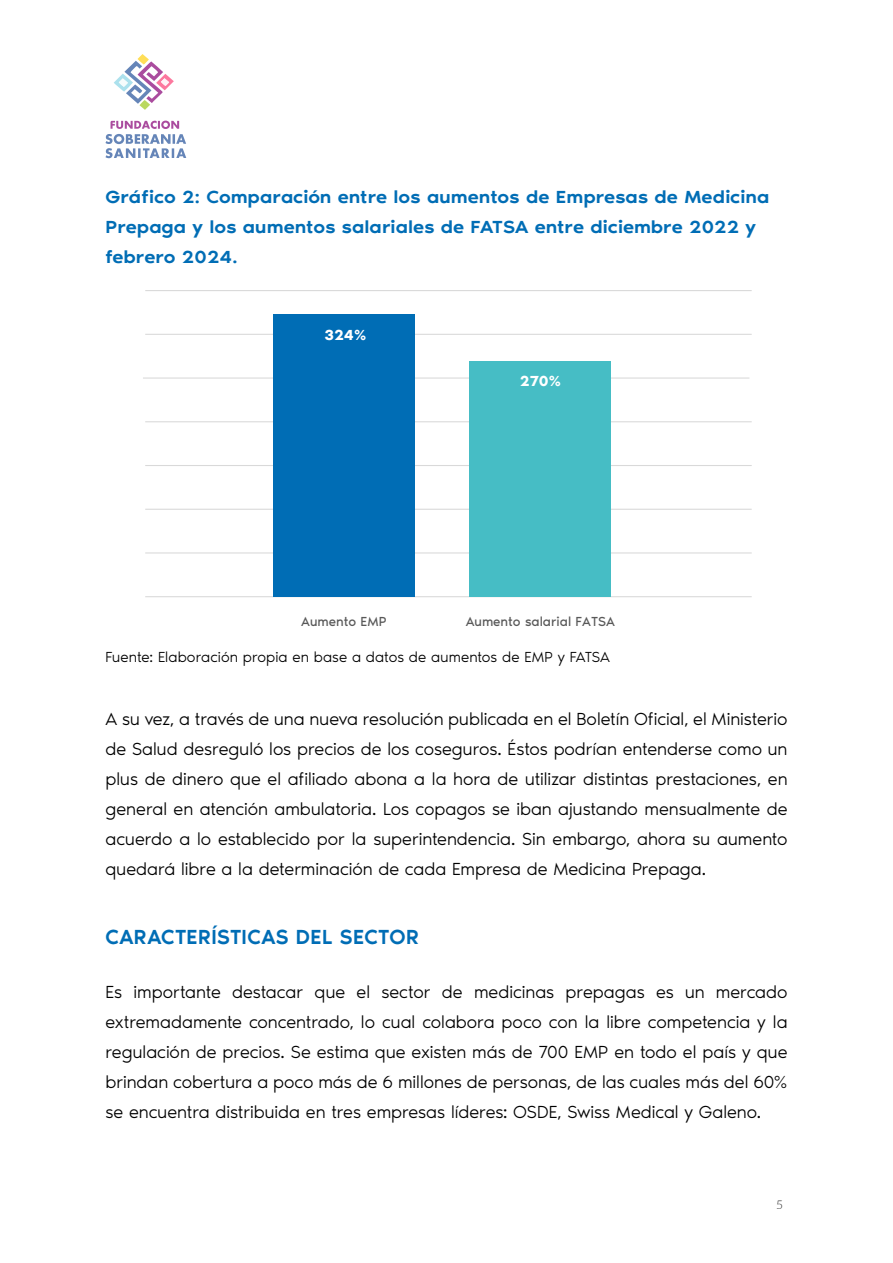
<style>
.page{position:relative;width:893px;height:1263px;background:#fff}
.page>*{position:absolute;margin:0;border:0;box-sizing:border-box;transform-origin:0 0}
.t1{font:500 21px "Noir Pro";letter-spacing:.02em;color:#006db5}
.t2{font:300 18px/30px "Noir Pro";color:#000;text-align:justify}
.t3{font:500 18px/30px "Noir Pro";color:#006db5;scale:1.1 1}
.t4{font:300 15px "Noir Pro";letter-spacing:.005em;color:#000}
.t5{font:600 15px "Noir Pro";color:#fff}
.t6{font:13.5px "Noir Pro";color:#595959}
.t7{font:300 12px "Lato";color:#262626}
</style>
<div class="page">
<svg style="left:105px;top:121px;width:81px;height:37px"></svg>
<svg style="left:114px;top:54px;width:60px;height:56px"></svg>
<hr style="left:145px;top:596px;width:607px;height:1px;background:#d9d9d9">
<hr style="left:145px;top:552px;width:607px;height:1px;background:#d9d9d9">
<hr style="left:145px;top:509px;width:607px;height:1px;background:#d9d9d9">
<hr style="left:145px;top:465px;width:607px;height:1px;background:#d9d9d9">
<hr style="left:145px;top:421px;width:607px;height:1px;background:#d9d9d9">
<hr style="left:143px;top:377px;width:606px;height:2px;background:#d9d9d9">
<hr style="left:145px;top:334px;width:607px;height:1px;background:#d9d9d9">
<hr style="left:145px;top:290px;width:607px;height:1px;background:#d9d9d9">
<div style="left:273px;top:315px;width:142px;height:282px;background:#006db5"></div>
<div style="left:469px;top:362px;width:142px;height:235px;background:#46bdc5"></div>
<p class="t3" style="left:105px;top:181px;width:605px">Gráfico 2: Comparación entre los aumentos de Empresas de Medicina<br>Prepaga y los aumentos salariales de FATSA entre diciembre 2022 y febrero 2024.</p>
<p class="t5" style="left:325px;top:323px;width:43px">324%</p>
<p class="t5" style="left:520px;top:370px;width:43px">270%</p>
<p class="t6" style="left:301px;top:611px;width:87px">Aumento EMP</p>
<p class="t6" style="left:466px;top:611px;width:151px">Aumento salarial FATSA</p>
<p class="t4" style="left:105px;top:646px;width:506px">Fuente: Elaboración propia en base a datos de aumentos de EMP y FATSA</p>
<p class="t2" style="left:105px;top:703px;width:684px">A su vez, a través de una nueva resolución publicada en el Boletín Oficial, el Ministerio de Salud desreguló los precios de los coseguros. Éstos podrían entenderse como un plus de dinero que el afiliado abona a la hora de utilizar distintas prestaciones, en general en atención ambulatoria. Los copagos se iban ajustando mensualmente de acuerdo a lo establecido por la superintendencia. Sin embargo, ahora su aumento quedará libre a la determinación de cada Empresa de Medicina Prepaga.</p>
<p class="t1" style="left:105px;top:921px;width:315px">CARACTERÍSTICAS DEL SECTOR</p>
<p class="t2" style="left:105px;top:976px;width:684px">Es importante destacar que el sector de medicinas prepagas es un mercado extremadamente concentrado, lo cual colabora poco con la libre competencia y la regulación de precios. Se estima que existen más de 700 EMP en todo el país y que brindan cobertura a poco más de 6 millones de personas, de las cuales más del 60% se encuentra distribuida en tres empresas líderes: OSDE, Swiss Medical y Galeno.</p>
<p class="t7" style="left:776px;top:1196px;width:8px">5</p>
</div>
